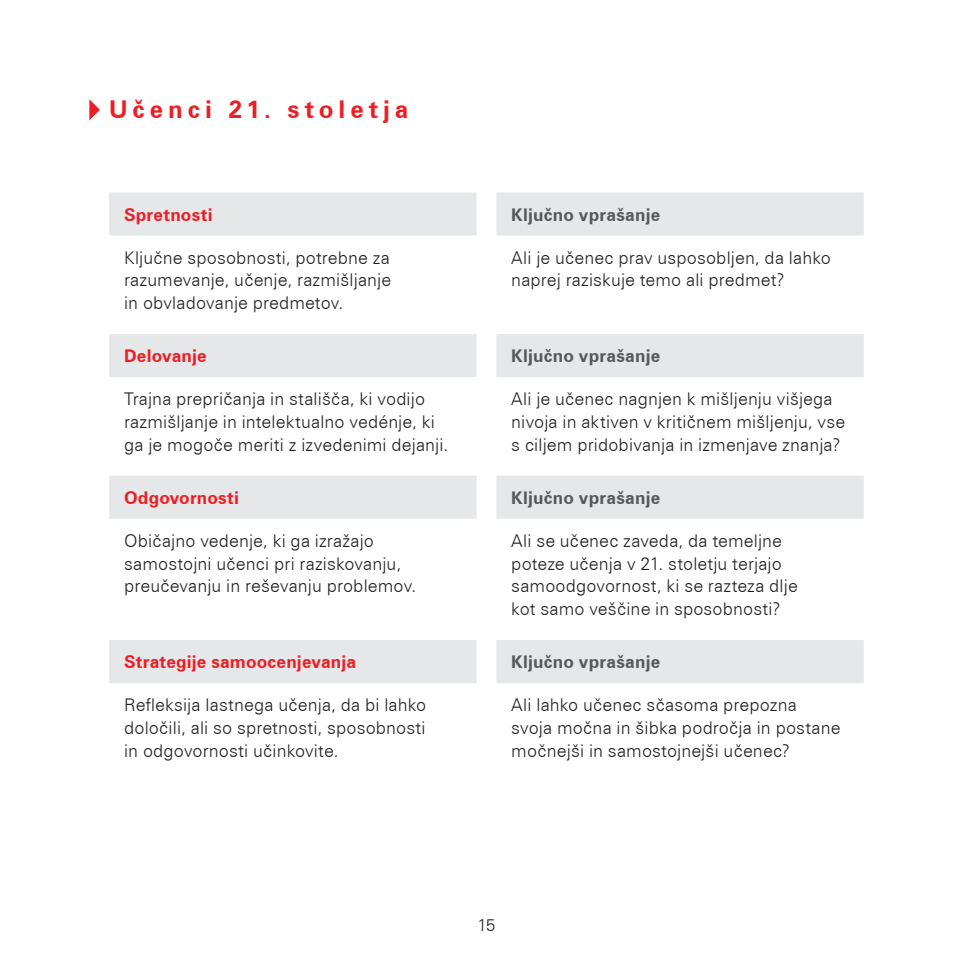
<style>
.page{position:relative;width:973px;height:973px;background:#fff}
.page>*{position:absolute;margin:0;border:0;box-sizing:border-box;transform-origin:0 0}
.t1{font:700 24.5px "Zurich BT";letter-spacing:.2em;color:#ee1d23}
.t2{font:300 17.5px/22.8px "Zurich BT";letter-spacing:.01em;color:#231f20}
.t3{font:700 17.5px "Zurich BT";letter-spacing:.01em;color:#57585a}
.t4{font:700 17.5px "Zurich BT";letter-spacing:.01em;color:#ee1d23}
.t5{font:300 16.62px "Zurich BT";color:#231f20}
</style>
<div class="page">
<svg style="left:109px;top:192px;width:754px;height:491px"></svg>
<svg style="left:89px;top:99px;width:11px;height:21px"></svg>
<h1 class="t1" style="left:109px;top:94px;width:300px">Učenci 21. stoletja</h1>
<p class="t4" style="left:124px;top:204px;width:90px">Spretnosti</p>
<p class="t3" style="left:511px;top:204px;width:150px">Ključno vprašanje</p>
<p class="t2" style="left:124px;top:246px;width:268px;text-align:justify">Ključne sposobnosti, potrebne za razumevanje, učenje, razmišljanje in obvladovanje predmetov.</p>
<p class="t2" style="left:511px;top:246px;width:321px">Ali je učenec prav usposobljen, da lahko naprej raziskuje temo ali predmet?</p>
<p class="t4" style="left:124px;top:345px;width:84px">Delovanje</p>
<p class="t3" style="left:511px;top:345px;width:150px">Ključno vprašanje</p>
<p class="t2" style="left:124px;top:387px;width:326px">Trajna prepričanja in stališča, ki vodijo razmišljanje in intelektualno vedénje, ki ga je mogoče meriti z izvedenimi dejanji.</p>
<p class="t2" style="left:511px;top:387px;width:335px">Ali je učenec nagnjen k mišljenju višjega nivoja in aktiven v kritičnem mišljenju, vse s ciljem pridobivanja in izmenjave znanja?</p>
<p class="t4" style="left:124px;top:487px;width:116px">Odgovornosti</p>
<p class="t3" style="left:511px;top:487px;width:150px">Ključno vprašanje</p>
<p class="t2" style="left:124px;top:529px;width:293px">Običajno vedenje, ki ga izražajo samostojni učenci pri raziskovanju, preučevanju in reševanju problemov.</p>
<p class="t2" style="left:511px;top:529px;width:288px">Ali se učenec zaveda, da temeljne poteze učenja v 21. stoletju terjajo samoodgovornost, ki se razteza dlje kot samo veščine in sposobnosti?</p>
<p class="t4" style="left:124px;top:651px;width:233px">Strategije samoocenjevanja</p>
<p class="t3" style="left:511px;top:651px;width:150px">Ključno vprašanje</p>
<p class="t2" style="left:124px;top:693px;width:303px;text-align:justify">Refleksija lastnega učenja, da bi lahko določili, ali so spretnosti, sposobnosti in odgovornosti učinkovite.</p>
<p class="t2" style="left:511px;top:693px;width:330px">Ali lahko učenec sčasoma prepozna svoja močna in šibka področja in postane močnejši in samostojnejši učenec?</p>
<p class="t5" style="left:477px;top:914px;width:19px">15</p>
</div>
